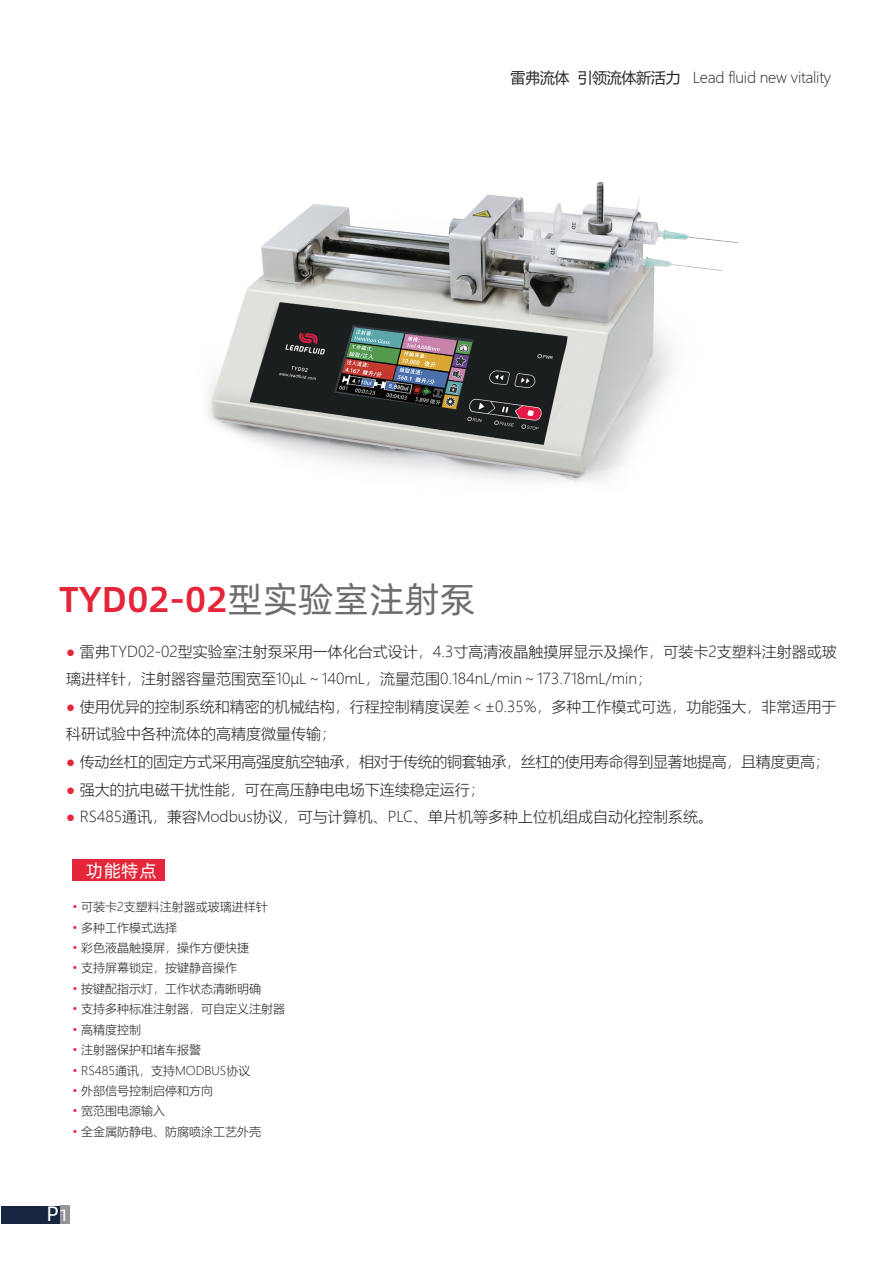
<style>
.page{position:relative;width:893px;height:1263px;background:#fff}
.page>*{position:absolute;margin:0;border:0;box-sizing:border-box;transform-origin:0 0}
.t1{font:36px "Alibaba Pu Hui Ti M";color:#e52539}
.t2{font:21px "Alibaba Pu Hui Ti R";color:#fff}
.t3{font:18px "Alibaba Pu Hui Ti R";color:#fff}
.t4{font:15px/27.6px "Microsoft Ya Hei UI Light";color:#231f20}
.t5{font:15px "Microsoft Ya Hei UI Light";letter-spacing:-.02em;color:#231f20}
.t6{font:15px "Microsoft Ya Hei UI Light";letter-spacing:-.02em;color:#262727}
.t7{font:12px "Microsoft Ya Hei UI Light";color:#231f20}
.s1{font-family:"Microsoft Ya Hei UI"}
.s2{font-family:"Alibaba Pu Hui Ti R";color:#6c6d70}
.s3{color:#e52539}
.s4{font-size:16.5px}
</style>
<div class="page">
<div style="left:73px;top:859px;width:92px;height:21px;background:#e52539"></div>
<div style="left:2px;top:1206px;width:68px;height:18px;background:#172541"></div>
<div style="left:60px;top:1206px;width:10px;height:18px;background:#939598"></div>
<img style="left:207px;top:182px;width:532px;height:301px">
<p class="t6" style="left:510px;top:68px;width:322px"><span class="s1">雷弗流体 引领流体新活力</span> Lead fluid new vitality</p>
<h1 class="t1" style="left:59px;top:571px;width:418px">TYD02-02<span class="s2">型实验室注射泵</span></h1>
<p class="t4" style="left:66px;top:637px;width:772px"><span class="s3">●</span> 雷弗TYD02-02型实验室注射泵采用一体化台式设计，4.3寸高清液晶触摸屏显示及操作，可装卡2支塑料注射器或玻璃进样针，注射器容量范围宽至10μL～140mL，流量范围0.184nL/min～173.718mL/min；</p>
<p class="t4" style="left:66px;top:692px;width:772px"><span class="s3">●</span> 使用优异的控制系统和精密的机械结构，行程控制精度误差＜±0.35%，多种工作模式可选，功能强大，非常适用于科研试验中各种流体的高精度微量传输；</p>
<p class="t5" style="left:66px;top:751px;width:765px"><span class="s3">●</span> 传动丝杠的固定方式采用高强度航空轴承，相对于传统的铜套轴承，丝杠的使用寿命得到显著地提高，且精度更高；</p>
<p class="t4" style="left:66px;top:775px;width:420px"><span class="s3">●</span> 强大的抗电磁干扰性能，可在高压静电电场下连续稳定运行；</p>
<p class="t4" style="left:66px;top:803px;width:649px"><span class="s3">●</span> RS485通讯，兼容Modbus协议，可与计算机、PLC、单片机等多种上位机组成自动化控制系统。</p>
<p class="t3" style="left:86px;top:857px;width:72px">功能特点</p>
<p class="t7" style="left:73px;top:899px;width:197px"><span class="s3">•</span> 可装卡2支塑料注射器或玻璃进样针</p>
<p class="t7" style="left:73px;top:919px;width:106px"><span class="s3">•</span> 多种工作模式选择</p>
<p class="t7" style="left:73px;top:940px;width:178px"><span class="s3">•</span> 彩色液晶触摸屏，操作方便快捷</p>
<p class="t7" style="left:73px;top:960px;width:166px"><span class="s3">•</span> 支持屏幕锁定，按键静音操作</p>
<p class="t7" style="left:73px;top:980px;width:190px"><span class="s3">•</span> 按键配指示灯，工作状态清晰明确</p>
<p class="t7" style="left:73px;top:1001px;width:214px"><span class="s3">•</span> 支持多种标准注射器，可自定义注射器</p>
<p class="t7" style="left:73px;top:1021px;width:70px"><span class="s3">•</span> 高精度控制</p>
<p class="t7" style="left:73px;top:1042px;width:130px"><span class="s3">•</span> 注射器保护和堵车报警</p>
<p class="t7" style="left:73px;top:1062px;width:179px"><span class="s3">•</span> RS485通讯，支持MODBUS协议</p>
<p class="t7" style="left:73px;top:1082px;width:142px"><span class="s3">•</span> 外部信号控制启停和方向</p>
<p class="t7" style="left:73px;top:1103px;width:94px"><span class="s3">•</span> 宽范围电源输入</p>
<p class="t7" style="left:73px;top:1123px;width:190px"><span class="s3">•</span> 全金属防静电、防腐喷涂工艺外壳</p>
<h2 class="t2" style="left:47px;top:1198px;width:24px">P<span class="s4">1</span></h2>
</div>
